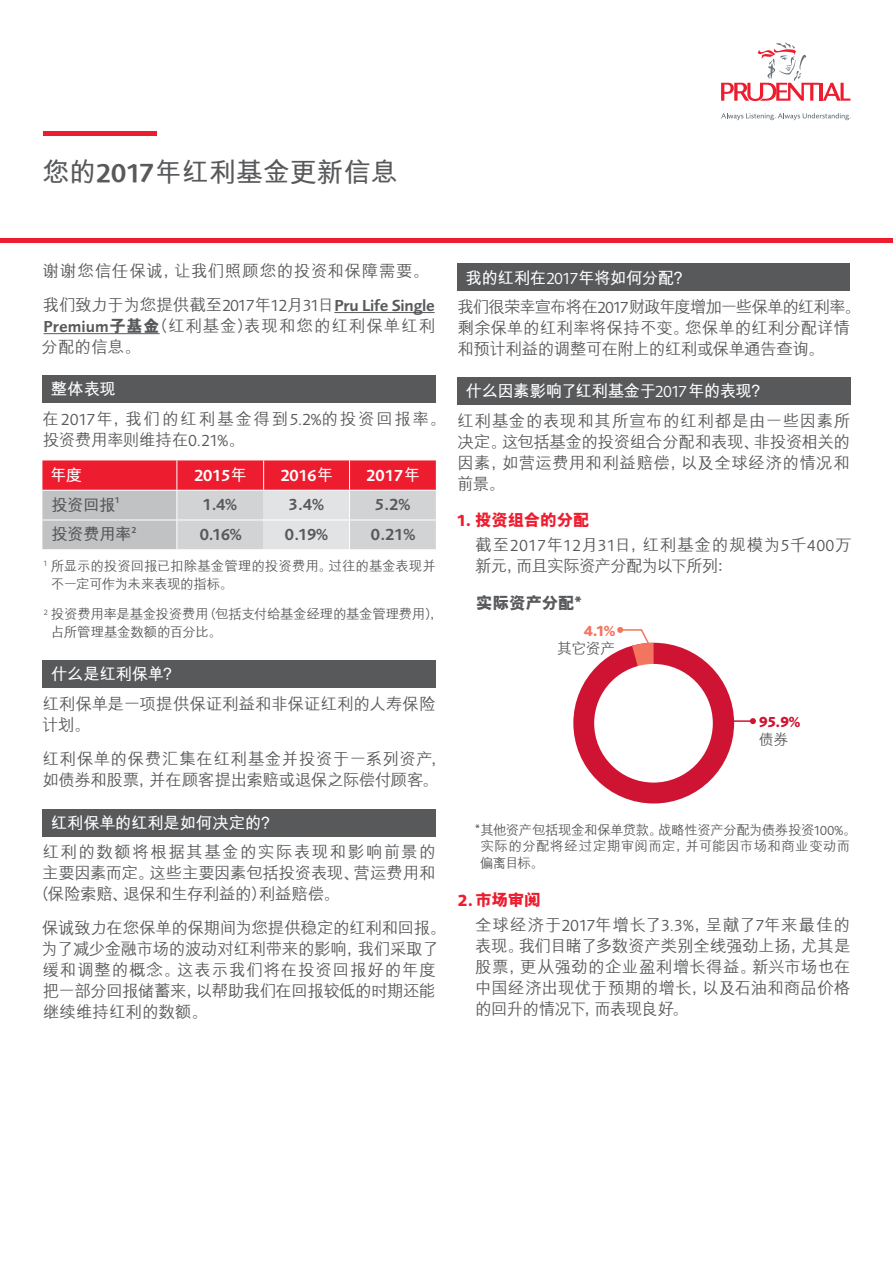
<style>
.page{position:relative;width:893px;height:1263px;background:#fff}
.page>*{position:absolute;margin:0;border:0;box-sizing:border-box;transform-origin:0 0}
.t1{font:700 27px "M Hei GB";color:#58595b}
.t2{font:500 16.5px/21px "M Hei GB";letter-spacing:-.005em;color:#58595b}
.t3{font:500 16.5px/25.2px "M Hei GB";letter-spacing:.055em;color:#58595b}
.t4{font:500 16.5px/33.8px "M Hei GB";letter-spacing:.02em;color:#58595b}
.t5{font:500 16.5px/29.5px "M Hei GB";letter-spacing:-.07em;color:#58595b}
.t6{font:500 16.5px/29.5px "M Hei GB";letter-spacing:.035em;color:#58595b}
.t7{font:500 16.5px/29.5px "M Hei GB";letter-spacing:.105em;color:#58595b}
.t8{font:600 16.5px "Pru Sans";color:#58595b}
.t9{font:700 16.5px "M Hei GB";letter-spacing:-.025em;color:#fff}
.t10{font:500 16.5px "M Hei GB";letter-spacing:.09em;color:#58595b}
.t11{font:500 16.5px "M Hei GB";letter-spacing:-.055em;color:#58595b}
.t12{font:600 16.5px "Pru Sans";letter-spacing:-.035em;color:#fff}
.t13{font:700 16.5px "M Hei GB";letter-spacing:-.035em;color:#58595b}
.t14{font:800 16.5px "M Hei GB";letter-spacing:-.005em;color:#58595b}
.t15{font:500 15px "M Hei GB";letter-spacing:-.04em;color:#58595b}
.t16{font:700 15px "Pru Sans";color:#ce1432}
.t17{font:700 15px "Pru Sans";color:#f3755f}
.t18{font:500 13.5px/18px "M Hei GB";letter-spacing:-.02em;color:#58595b}
.s1{font-family:"Pru Sans Normal";font-weight:600}
.s2{font-family:"Pru Sans";font-weight:400}
.s3{font-family:"Pru Sans";font-weight:600}
.s4{font-weight:800}
.s5{font-weight:700;color:#fff}
.s6{font-family:"M Hei GB";font-weight:700}
.s7{font-family:"Pru Sans";font-weight:400;color:#fff}
.s8{font-family:"Pru Sans";font-weight:700;color:#ed1c2e}
.s9{font-weight:800;color:#ed1c2e}
.s10{font-family:"Pru Sans";font-weight:700}
.s11{font-family:"Pru Sans";font-weight:400;font-size:12.75px}
</style>
<div class="page">
<div style="left:42px;top:809px;width:394px;height:27px;background:#58595b"></div>
<div style="left:42px;top:375px;width:394px;height:28px;background:#58595b"></div>
<div style="left:42px;top:660px;width:394px;height:27px;background:#58595b"></div>
<hr style="left:334px;top:312px;width:101px;height:1px;background:#58595b">
<svg style="left:42px;top:460px;width:394px;height:90px;background:#da979e"></svg>
<hr style="left:350px;top:490px;width:86px;height:1px;background:#fff">
<hr style="left:350px;top:520px;width:86px;height:1px;background:#fff">
<hr style="left:350px;top:549px;width:86px;height:1px;background:#fff">
<div style="left:43px;top:131px;width:114px;height:5px;background:#ed1c2e"></div>
<svg style="left:721px;top:43px;width:129px;height:58px"></svg>
<svg style="left:721px;top:113px;width:129px;height:7px"></svg>
<hr style="left:0;top:239px;width:893px;height:4px;background:#ed1c2e">
<div style="left:457px;top:264px;width:393px;height:27px;background:#58595b"></div>
<div style="left:457px;top:377px;width:393px;height:28px;background:#58595b"></div>
<div style="left:573px;top:643px;width:161px;height:160px;background:#ce1432;border-radius:50%"></div>
<div style="left:594px;top:664px;width:119px;height:118px;background:#fff;border-radius:50%"></div>
<svg style="left:617px;top:627px;width:37px;height:50px"></svg>
<hr style="left:729px;top:720px;width:24px;height:2px;background:#ce1432">
<svg style="left:750px;top:718px;width:6px;height:6px"></svg>
<hr style="left:44px;top:333px;width:116px;height:1px;background:#58595b">
<h1 class="t1" style="left:43px;top:158px;width:357px">您的<span class="s1">2017</span>年红利基金更新信息</h1>
<p class="t4" style="left:43px;top:254px;width:394px">谢谢您信任保诚，让我们照顾您的投资和保障需要。我们致力于为您提供截至<span class="s2">2017</span>年<span class="s2">12</span>月<span class="s2">31</span>日<span class="s3">Pru Life Single</span></p>
<p class="t3" style="left:42px;top:315px;width:395px;line-height:21px"><span class="s3">Premium</span><span class="s4">子基金</span>（红利基金）表现和您的红利保单红利分配的信息。</p>
<p class="t7" style="left:42px;top:374px;width:405px;text-indent:8px"><span class="s5">整体表现<br></span>在<span class="s2">2017</span>年，我们的红利基金得到<span class="s2">5.2%</span>的投资回报率。</p>
<p class="t2" style="left:50px;top:422px;width:196px;line-height:35px;text-indent:-8px">投资费用率则维持在<span class="s2">0.21%</span>。<span class="s5">年度</span></p>
<p class="t12" style="left:194px;top:466px;width:54px">2015<span class="s6">年</span></p>
<p class="t12" style="left:281px;top:466px;width:54px">2016<span class="s6">年</span></p>
<p class="t12" style="left:366px;top:466px;width:56px">2017<span class="s6">年</span></p>
<p class="t13" style="left:51px;top:496px;width:71px">投资回报<sup>1</sup></p>
<p class="t8" style="left:202px;top:495px;width:36px">1.4%</p>
<p class="t8" style="left:288px;top:495px;width:37px">3.4%</p>
<p class="t8" style="left:375px;top:495px;width:37px">5.2%</p>
<p class="t13" style="left:51px;top:526px;width:87px">投资费用率<sup>2</sup></p>
<p class="t8" style="left:200px;top:525px;width:43px">0.16%</p>
<p class="t8" style="left:285px;top:525px;width:45px">0.19%</p>
<p class="t8" style="left:371px;top:525px;width:46px">0.21%</p>
<p class="t18" style="left:51px;top:557px;width:386px;text-indent:-7px"><sup>1</sup> 所显示的投资回报已扣除基金管理的投资费用。过往的基金表现并不一定可作为未来表现的指标。</p>
<p class="t18" style="left:51px;top:605px;width:394px;text-indent:-7px"><sup>2</sup> 投资费用率是基金投资费用（包括支付给基金经理的基金管理费用），占所管理基金数额的百分比。</p>
<p class="t9" style="left:51px;top:666px;width:130px">什么是红利保单？</p>
<p class="t2" style="left:42px;top:693px;width:395px">红利保单是一项提供保证利益和非保证红利的人寿保险计划。</p>
<p class="t2" style="left:42px;top:748px;width:406px">红利保单的保费汇集在红利基金并投资于一系列资产，如债券和股票，并在顾客提出索赔或退保之际偿付顾客。</p>
<p class="t9" style="left:51px;top:814px;width:228px">红利保单的红利是如何决定的？</p>
<p class="t10" style="left:42px;top:844px;width:395px">红利的数额将根据其基金的实际表现和影响前景的</p>
<p class="t2" style="left:42px;top:862px;width:395px">主要因素而定。这些主要因素包括投资表现、营运费用和</p>
<p class="t2" style="left:33px;top:883px;width:309px">（保险索赔、退保和生存利益的）利益赔偿。</p>
<p class="t2" style="left:41px;top:917px;width:406px">保诚致力在您保单的保期间为您提供稳定的红利和回报。为了减少金融市场的波动对红利带来的影响，我们采取了缓和调整的概念。这表示我们将在投资回报好的年度把一部分回报储蓄来，以帮助我们在回报较低的时期还能继续维持红利的数额。</p>
<p class="t5" style="left:458px;top:263px;width:405px;text-indent:8px"><span class="s5">我的红利在</span><span class="s7">2017</span><span class="s5">年将如何分配？<br></span>我们很荣幸宣布将在<span class="s2">2017</span>财政年度增加一些保单的红利率。</p>
<p class="t2" style="left:457px;top:317px;width:394px">剩余保单的红利率将保持不变。您保单的红利分配详情和预计利益的调整可在附上的红利或保单通告查询。</p>
<p class="t6" style="left:457px;top:376px;width:395px;text-indent:8px"><span class="s5">什么因素影响了红利基金于</span><span class="s7">2017</span><span class="s5">年的表现？<br></span>红利基金的表现和其所宣布的红利都是由一些因素所</p>
<p class="t2" style="left:457px;top:431px;width:394px;text-align:justify">决定。这包括基金的投资组合分配和表现、非投资相关的因素，如营运费用和利益赔偿，以及全球经济的情况和前景。</p>
<p class="t3" style="left:475px;top:507px;width:378px;text-indent:-19px"><span class="s8">1.</span> <span class="s9">投资组合的分配<br></span>截至<span class="s2">2017</span>年<span class="s2">12</span>月<span class="s2">31</span>日，红利基金的规模为<span class="s2">5</span>千<span class="s2">400</span>万</p>
<p class="t11" style="left:475px;top:558px;width:260px">新元，而且实际资产分配为以下所列：</p>
<p class="t14" style="left:476px;top:595px;width:107px">实际资产分配<span class="s10">*</span></p>
<p class="t17" style="left:584px;top:622px;width:33px">4.1%</p>
<p class="t15" style="left:557px;top:640px;width:60px">其它资产</p>
<p class="t16" style="left:759px;top:713px;width:43px">95.9%</p>
<p class="t15" style="left:759px;top:731px;width:31px">债券</p>
<p class="t18" style="left:480px;top:821px;width:378px;line-height:16.5px;text-indent:-5px"><span class="s11">*</span>其他资产包括现金和保单贷款。战略性资产分配为债券投资<span class="s2">100%</span>。实际的分配将经过定期审阅而定，并可能因市场和商业变动而偏离目标。</p>
<p class="t3" style="left:475px;top:887px;width:376px;text-indent:-18px"><span class="s8">2.</span> <span class="s9">市场审阅<br></span>全球经济于<span class="s2">2017</span>年增长了<span class="s2">3.3%</span>，呈献了<span class="s2">7</span>年来最佳的</p>
<p class="t2" style="left:475px;top:935px;width:377px;text-align:justify">表现。我们目睹了多数资产类别全线强劲上扬，尤其是股票，更从强劲的企业盈利增长得益。新兴市场也在中国经济出现优于预期的增长，以及石油和商品价格的回升的情况下，而表现良好。</p>
</div>
